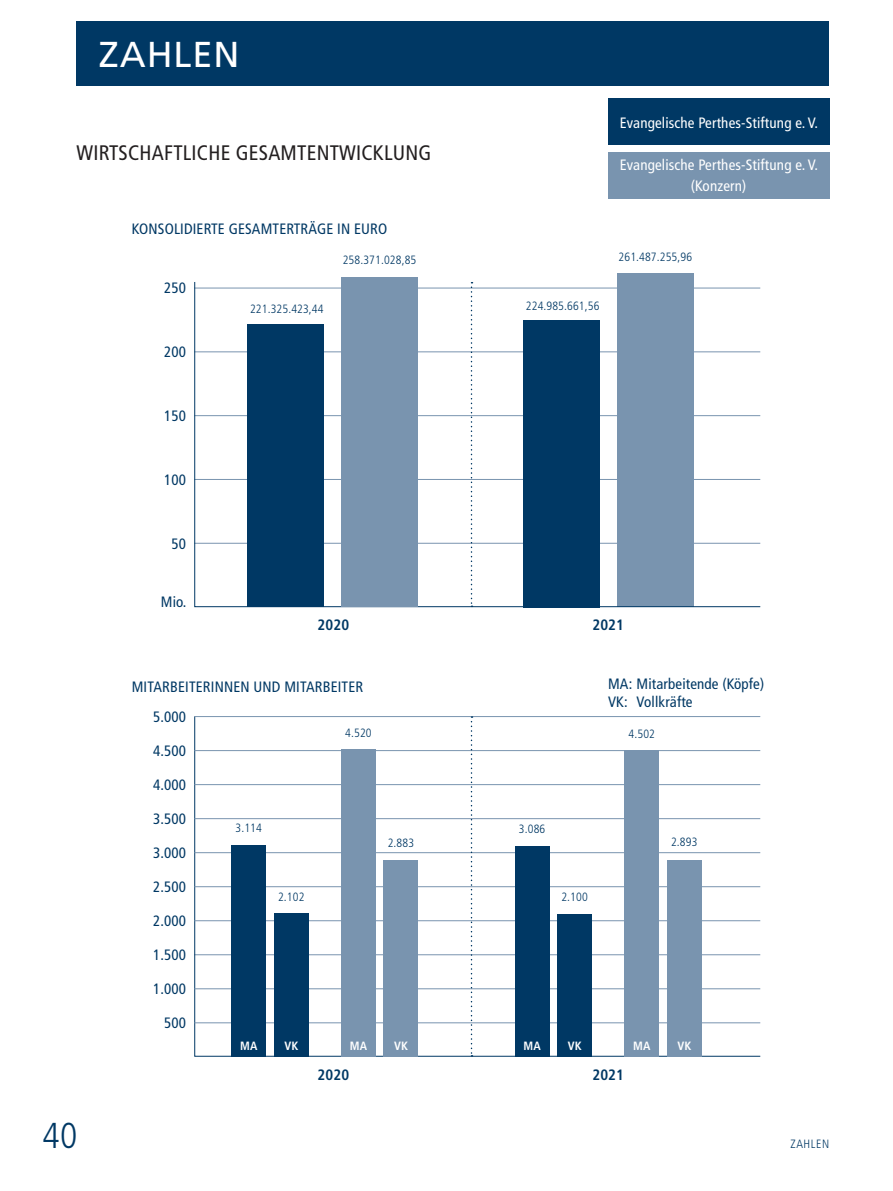
<style>
.page{position:relative;width:893px;height:1191px;background:#fff}
.page>*{position:absolute;margin:0;border:0;box-sizing:border-box;transform-origin:0 0}
.t1{font:36px "Frutiger LT Std";letter-spacing:.025em;color:#fff}
.t2{font:300 condensed 36px "Frutiger LT Std";color:#003864}
.t3{font:condensed 21px "Frutiger LT Std";letter-spacing:.01em;color:#231f20}
.t4{font:condensed 15px/18px "Frutiger LT Std";letter-spacing:.01em;color:#003864}
.t5{font:condensed 15px/21px "Frutiger LT Std";letter-spacing:.01em;color:#fff;text-align:center}
.t6{font:700 condensed 15px "Frutiger LT Std";letter-spacing:.01em;color:#003864}
.t7{font:300 condensed 12px "Frutiger LT Std";letter-spacing:.01em;color:#003864}
.t8{font:700 condensed 12px "Frutiger LT Std";letter-spacing:.01em;color:#fff}
</style>
<div class="page">
<svg style="left:194px;top:716px;width:567px;height:341px"></svg>
<hr style="left:194px;top:716px;width:566px;height:1px;background:#7994af">
<div style="left:77px;top:21px;width:752px;height:65px;background:#003864"></div>
<div style="left:608px;top:98px;width:221px;height:47px;background:#003864"></div>
<div style="left:608px;top:152px;width:221px;height:46px;background:#7994af"></div>
<hr style="left:194px;top:1022px;width:566px;height:1px;background:#7994af">
<hr style="left:194px;top:988px;width:566px;height:1px;background:#7994af">
<hr style="left:194px;top:920px;width:566px;height:1px;background:#7994af">
<hr style="left:194px;top:886px;width:566px;height:1px;background:#7994af">
<hr style="left:194px;top:852px;width:566px;height:1px;background:#7994af">
<hr style="left:194px;top:818px;width:566px;height:1px;background:#7994af">
<hr style="left:194px;top:784px;width:566px;height:1px;background:#7994af">
<hr style="left:194px;top:750px;width:566px;height:1px;background:#7994af">
<svg style="left:471px;top:716px;width:1px;height:340px"></svg>
<div style="left:667px;top:859px;width:34px;height:197px;background:#7994af"></div>
<div style="left:515px;top:846px;width:34px;height:210px;background:#003864"></div>
<div style="left:558px;top:913px;width:34px;height:143px;background:#003864"></div>
<div style="left:625px;top:750px;width:34px;height:306px;background:#7994af"></div>
<div style="left:617px;top:273px;width:77px;height:334px;background:#7994af"></div>
<svg style="left:194px;top:282px;width:567px;height:325px"></svg>
<div style="left:248px;top:325px;width:76px;height:282px;background:#003864"></div>
<div style="left:341px;top:277px;width:77px;height:330px;background:#7994af"></div>
<div style="left:384px;top:860px;width:34px;height:196px;background:#7994af"></div>
<div style="left:232px;top:844px;width:34px;height:212px;background:#003864"></div>
<div style="left:274px;top:913px;width:34px;height:143px;background:#003864"></div>
<div style="left:341px;top:749px;width:34px;height:307px;background:#7994af"></div>
<h1 class="t1" style="left:99px;top:33px;width:142px">ZAHLEN</h1>
<h2 class="t3" style="left:77px;top:140px;width:356px">WIRTSCHAFTLICHE GESAMTENTWICKLUNG</h2>
<p class="t4" style="left:132px;top:220px;width:257px">KONSOLIDIERTE GESAMTERTRÄGE IN EURO</p>
<p class="t4" style="left:164px;top:279px;width:23px">250</p>
<p class="t4" style="left:164px;top:343px;width:23px">200</p>
<p class="t4" style="left:164px;top:407px;width:23px">150</p>
<p class="t4" style="left:164px;top:471px;width:23px">100</p>
<p class="t4" style="left:171px;top:534px;width:16px">50</p>
<p class="t4" style="left:161px;top:593px;width:27px">Mio.</p>
<p class="t7" style="left:250px;top:302px;width:75px">221.325.423,44</p>
<p class="t7" style="left:343px;top:253px;width:75px">258.371.028,85</p>
<p class="t5" style="left:620px;top:112px;width:200px">Evangelische Perthes-Stiftung e. V.</p>
<p class="t5" style="left:620px;top:155px;width:200px">Evangelische Perthes-Stiftung e. V. (Konzern)</p>
<p class="t7" style="left:526px;top:299px;width:75px">224.985.661,56</p>
<p class="t7" style="left:619px;top:250px;width:75px">261.487.255,96</p>
<p class="t6" style="left:317px;top:616px;width:33px">2020</p>
<p class="t6" style="left:592px;top:616px;width:33px">2021</p>
<p class="t4" style="left:132px;top:678px;width:233px">MITARBEITERINNEN UND MITARBEITER</p>
<p class="t4" style="left:608px;top:675px;width:158px">MA: Mitarbeitende (Köpfe)<br>VK: Vollkräfte</p>
<h1 class="t2" style="left:43px;top:1115px;width:36px">40</h1>
<p class="t4" style="left:153px;top:708px;width:34px">5.000</p>
<p class="t4" style="left:153px;top:742px;width:34px">4.500</p>
<p class="t4" style="left:153px;top:776px;width:34px">4.000</p>
<p class="t4" style="left:153px;top:810px;width:34px">3.500</p>
<p class="t4" style="left:153px;top:844px;width:34px">3.000</p>
<p class="t4" style="left:153px;top:878px;width:34px">2.500</p>
<p class="t4" style="left:153px;top:912px;width:34px">2.000</p>
<p class="t4" style="left:153px;top:946px;width:34px">1.500</p>
<p class="t4" style="left:153px;top:980px;width:34px">1.000</p>
<p class="t4" style="left:164px;top:1014px;width:23px">500</p>
<p class="t7" style="left:236px;top:821px;width:28px">3.114</p>
<p class="t7" style="left:278px;top:890px;width:28px">2.102</p>
<p class="t7" style="left:345px;top:726px;width:28px">4.520</p>
<p class="t7" style="left:388px;top:836px;width:28px">2.883</p>
<p class="t7" style="left:519px;top:822px;width:28px">3.086</p>
<p class="t7" style="left:561px;top:890px;width:28px">2.100</p>
<p class="t7" style="left:629px;top:727px;width:28px">4.502</p>
<p class="t7" style="left:671px;top:835px;width:28px">2.893</p>
<p class="t8" style="left:240px;top:1039px;width:19px">MA</p>
<p class="t8" style="left:284px;top:1039px;width:15px">VK</p>
<p class="t8" style="left:350px;top:1039px;width:19px">MA</p>
<p class="t8" style="left:394px;top:1039px;width:15px">VK</p>
<p class="t8" style="left:523px;top:1039px;width:19px">MA</p>
<p class="t8" style="left:568px;top:1039px;width:15px">VK</p>
<p class="t8" style="left:633px;top:1039px;width:19px">MA</p>
<p class="t6" style="left:317px;top:1066px;width:33px">2020</p>
<p class="t6" style="left:592px;top:1066px;width:33px">2021</p>
<p class="t8" style="left:677px;top:1039px;width:15px">VK</p>
<p class="t7" style="left:790px;top:1137px;width:40px">ZAHLEN</p>
</div>
